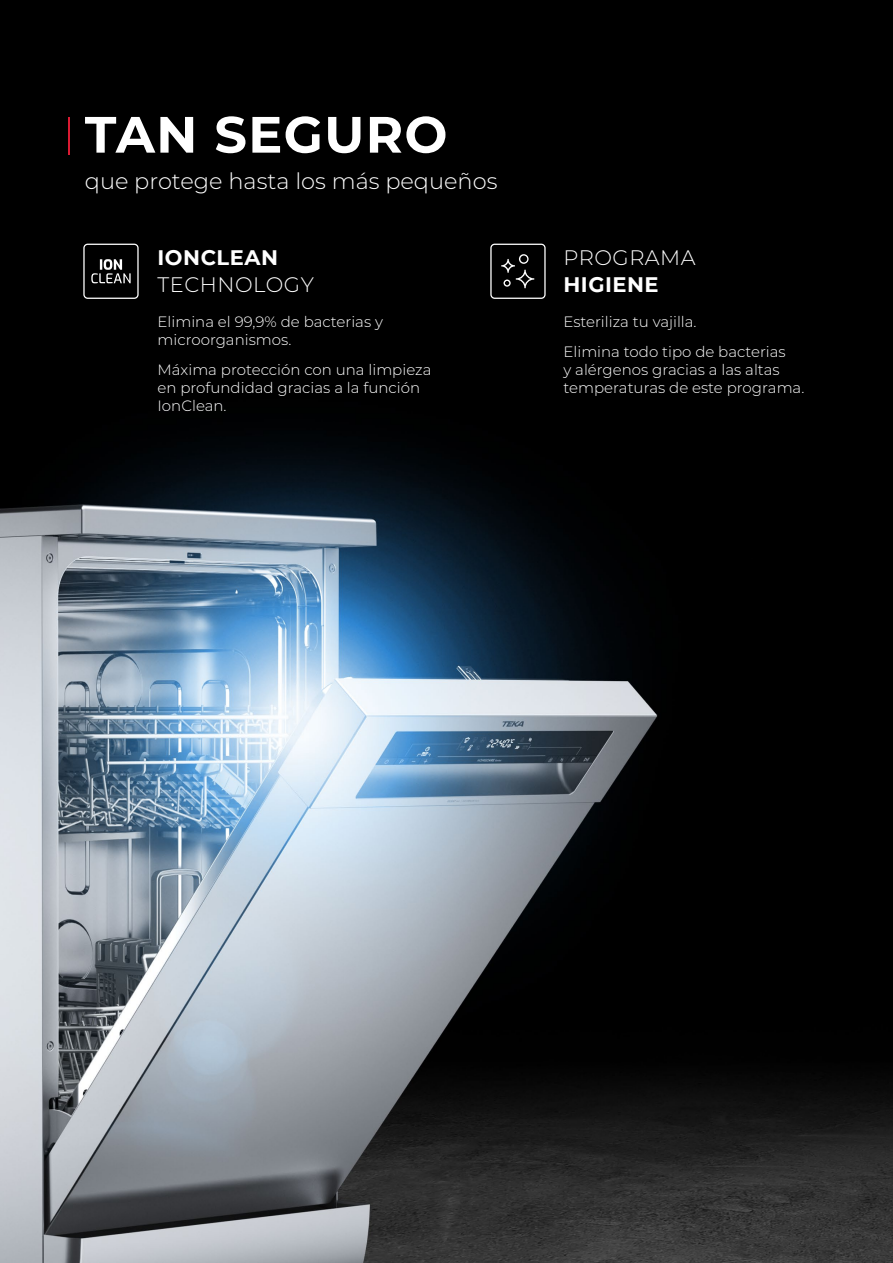
<style>
.page{position:relative;width:893px;height:1263px;background:#fff}
.page>*{position:absolute;margin:0;border:0;box-sizing:border-box;transform-origin:0 0}
.t1{font:700 51px "Montserrat";letter-spacing:.025em;color:#fff}
.t2{font:300 22.5px "Montserrat";color:#fff}
.t3{font:300 21px "Montserrat";letter-spacing:.025em;color:#fff}
.t4{font:700 21px "Montserrat";letter-spacing:.025em;color:#fff}
.t5{font:300 15px/18px "Montserrat";color:#fff}
</style>
<div class="page">
<img style="left:0;top:0;width:893px;height:1263px">
<svg style="left:83px;top:244px;width:56px;height:55px;background:#2c2c2c"></svg>
<svg style="left:490px;top:244px;width:56px;height:55px;background:#232323"></svg>
<hr style="left:68px;top:117px;width:2px;height:38px;background:#da1a32">
<h1 class="t1" style="left:85px;top:98px;width:364px">TAN SEGURO</h1>
<h2 class="t2" style="left:85px;top:166px;width:414px">que protege hasta los más pequeños</h2>
<h3 class="t4" style="left:158px;top:243px;width:122px">IONCLEAN</h3>
<h3 class="t3" style="left:158px;top:271px;width:158px">TECHNOLOGY</h3>
<p class="t5" style="left:158px;top:312px;width:227px">Elimina el 99,9% de bacterias y microorganismos.</p>
<p class="t5" style="left:158px;top:361px;width:275px">Máxima protección con una limpieza en profundidad gracias a la función<br>IonClean.</p>
<h3 class="t3" style="left:563px;top:244px;width:134px">PROGRAMA</h3>
<h3 class="t4" style="left:563px;top:270px;width:97px">HIGIENE</h3>
<p class="t5" style="left:563px;top:305px;width:224px;line-height:30.8px">Esteriliza tu vajilla.<br>Elimina todo tipo de bacterias</p>
<p class="t5" style="left:563px;top:361px;width:242px">y alérgenos gracias a las altas temperaturas de este programa.</p>
</div>
